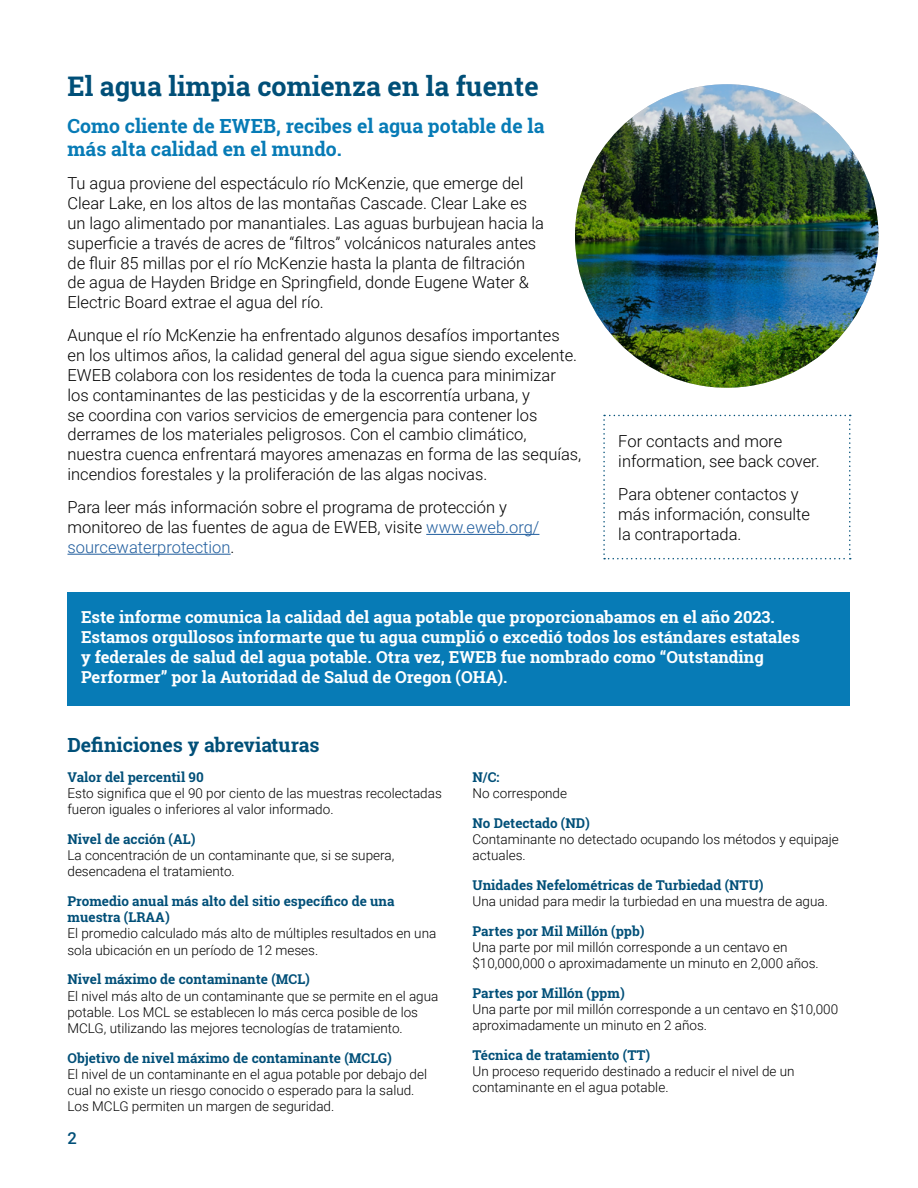
<style>
.page{position:relative;width:918px;height:1188px;background:#fff}
.page>*{position:absolute;margin:0;border:0;box-sizing:border-box;transform-origin:0 0}
.t1{font:700 27px "Roboto Slab";color:#004f78}
.t2{font:700 19.5px/23.4px "Roboto Slab";color:#077bb6}
.t3{font:700 19.5px "Roboto Slab";color:#004f78}
.t4{font:300 16.5px/19.8px "Roboto";color:#000}
.t5{font:700 16.5px/19.8px "Roboto Slab";color:#fff}
.t6{font:500 16.5px "Roboto";color:#004f78}
.t7{font:300 13.5px/16.2px "Roboto";color:#000}
.t8{font:700 13.5px/16.2px "Roboto Slab";color:#004f78}
.s1{color:#215e9e}
</style>
<div class="page">
<hr style="left:426px;top:534px;width:113px;height:1px;background:#215e9e">
<hr style="left:68px;top:554px;width:163px;height:1px;background:#215e9e">
<div style="left:68px;top:592px;width:782px;height:114px;background:#077bb6"></div>
<svg style="left:603px;top:415px;width:248px;height:144px"></svg>
<img style="left:575px;top:84px;width:304px;height:304px;border-radius:152px">
<h1 class="t1" style="left:68px;top:67px;width:473px">El agua limpia comienza en la fuente</h1>
<p class="t2" style="left:68px;top:114px;width:478px">Como cliente de EWEB, recibes el agua potable de la más alta calidad en el mundo.</p>
<p class="t4" style="left:68px;top:173px;width:478px">Tu agua proviene del espectáculo río McKenzie, que emerge del Clear Lake, en los altos de las montañas Cascade. Clear Lake es un lago alimentado por manantiales. Las aguas burbujean hacia la superficie a través de acres de “filtros” volcánicos naturales antes de fluir 85 millas por el río McKenzie hasta la planta de filtración de agua de Hayden Bridge en Springfield, donde Eugene Water &amp; Electric Board extrae el agua del río.</p>
<p class="t4" style="left:68px;top:325px;width:515px">Aunque el río McKenzie ha enfrentado algunos desafíos importantes en los ultimos años, la calidad general del agua sigue siendo excelente.<br>EWEB colabora con los residentes de toda la cuenca para minimizar<br>los contaminantes de las pesticidas y de la escorrentía urbana, y<br>se coordina con varios servicios de emergencia para contener los derrames de los materiales peligrosos. Con el cambio climático, nuestra cuenca enfrentará mayores amenazas en forma de las sequías, incendios forestales y la proliferación de las algas nocivas.</p>
<p class="t4" style="left:68px;top:497px;width:473px">Para leer más información sobre el programa de protección y monitoreo de las fuentes de agua de EWEB, visite <span class="s1">www.eweb.org/ sourcewaterprotection</span>.</p>
<p class="t4" style="left:618px;top:431px;width:203px">For contacts and more information, see back cover.</p>
<p class="t4" style="left:618px;top:484px;width:193px">Para obtener contactos y más información, consulte la contraportada.</p>
<p class="t5" style="left:81px;top:607px;width:720px">Este informe comunica la calidad del agua potable que proporcionabamos en el año 2023.<br>Estamos orgullosos informarte que tu agua cumplió o excedió todos los estándares estatales y federales de salud del agua potable. Otra vez, EWEB fue nombrado como “Outstanding Performer” por la Autoridad de Salud de Oregon (OHA).</p>
<p class="t3" style="left:68px;top:732px;width:254px">Definiciones y abreviaturas</p>
<p class="t8" style="left:68px;top:769px;width:138px">Valor del percentil 90</p>
<p class="t7" style="left:68px;top:785px;width:376px">Esto significa que el 90 por ciento de las muestras recolectadas fueron iguales o inferiores al valor informado.</p>
<p class="t8" style="left:68px;top:831px;width:129px">Nivel de acción (AL)</p>
<p class="t7" style="left:68px;top:847px;width:328px">La concentración de un contaminante que, si se supera, desencadena el tratamiento.</p>
<p class="t8" style="left:68px;top:893px;width:329px">Promedio anual más alto del sitio específico de una muestra (LRAA)</p>
<p class="t7" style="left:68px;top:925px;width:370px">El promedio calculado más alto de múltiples resultados en una sola ubicación en un período de 12 meses.</p>
<p class="t8" style="left:68px;top:971px;width:244px">Nivel máximo de contaminante (MCL)</p>
<p class="t7" style="left:68px;top:987px;width:372px">El nivel más alto de un contaminante que se permite en el agua potable. Los MCL se establecen lo más cerca posible de los<br>MCLG, utilizando las mejores tecnologías de tratamiento.</p>
<p class="t8" style="left:68px;top:1049px;width:326px">Objetivo de nivel máximo de contaminante (MCLG)</p>
<p class="t7" style="left:68px;top:1065px;width:361px">El nivel de un contaminante en el agua potable por debajo del cual no existe un riesgo conocido o esperado para la salud.<br>Los MCLG permiten un margen de seguridad.</p>
<p class="t6" style="left:68px;top:1127px;width:11px">2</p>
<p class="t8" style="left:472px;top:769px;width:29px">N/C:</p>
<p class="t7" style="left:472px;top:785px;width:96px">No corresponde</p>
<p class="t8" style="left:472px;top:815px;width:119px">No Detectado (ND)</p>
<p class="t7" style="left:472px;top:831px;width:368px">Contaminante no detectado ocupando los métodos y equipaje actuales.</p>
<p class="t8" style="left:472px;top:877px;width:293px">Unidades Nefelométricas de Turbiedad (NTU)</p>
<p class="t7" style="left:472px;top:893px;width:357px">Una unidad para medir la turbiedad en una muestra de agua.</p>
<p class="t8" style="left:472px;top:923px;width:174px">Partes por Mil Millón (ppb)</p>
<p class="t7" style="left:472px;top:939px;width:348px">Una parte por mil millón corresponde a un centavo en $10,000,000 o aproximadamente un minuto en 2,000 años.</p>
<p class="t8" style="left:472px;top:985px;width:154px">Partes por Millón (ppm)</p>
<p class="t7" style="left:472px;top:1001px;width:367px">Una parte por mil millón corresponde a un centavo en $10,000 aproximadamente un minuto en 2 años.</p>
<p class="t8" style="left:472px;top:1047px;width:179px">Técnica de tratamiento (TT)</p>
<p class="t7" style="left:472px;top:1063px;width:324px">Un proceso requerido destinado a reducir el nivel de un contaminante en el agua potable.</p>
</div>
